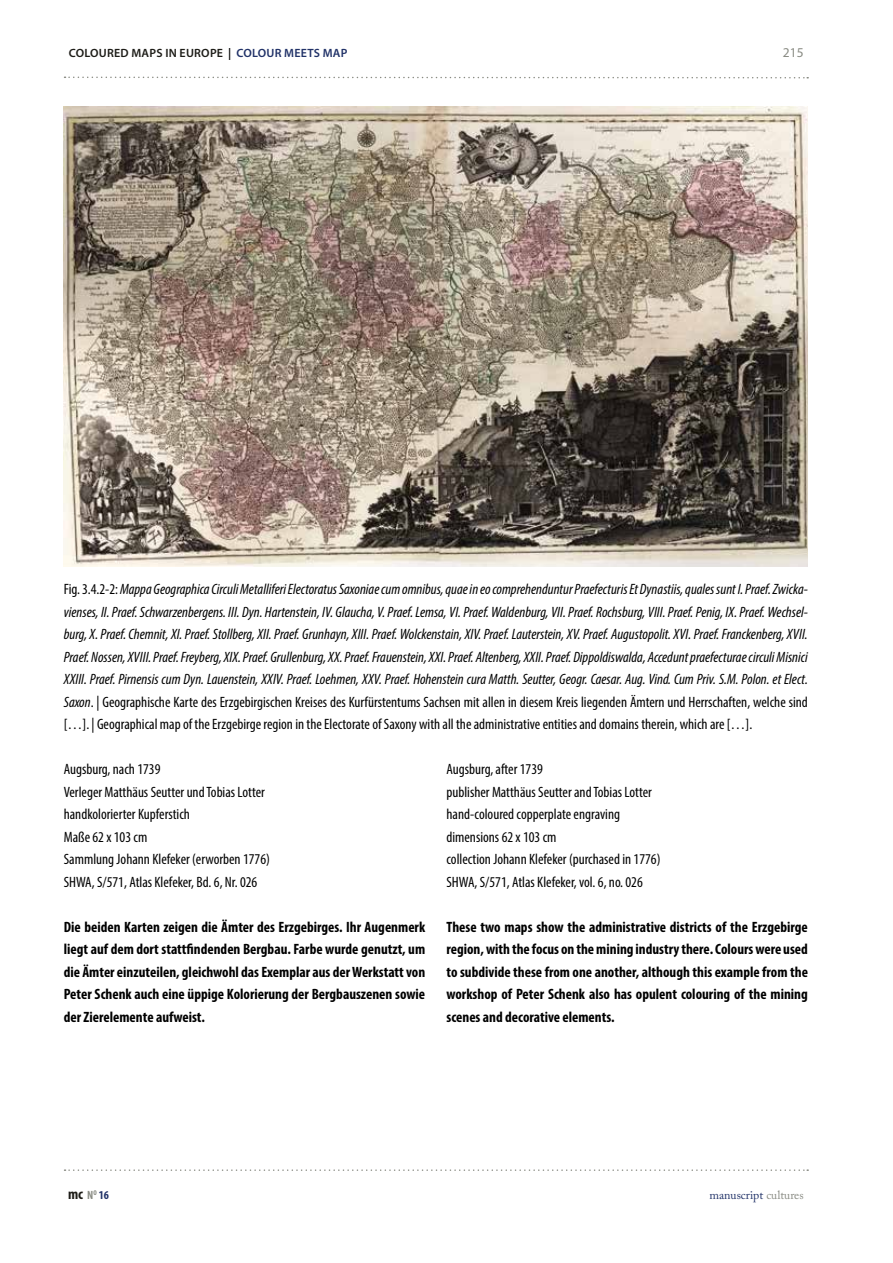
<style>
.page{position:relative;width:893px;height:1263px;background:#fff}
.page>*{position:absolute;margin:0;border:0;box-sizing:border-box;transform-origin:0 0}
.t1{font:italic condensed 15px/22.5px "Myriad Pro";color:#000;text-align:justify}
.t2{font:700 condensed 15px/22.5px "Myriad Pro";color:#000;text-align:justify}
.t3{font:condensed 15px/22.5px "Myriad Pro";color:#000}
.t4{font:700 condensed 15px "Myriad Pro";color:#1d1c17}
.t5{font:13.5px "Myriad Pro";color:#898b83}
.t6{font:600 12px "Myriad Pro";letter-spacing:.02em;color:#1d1c17}
.t7{font:12px "Adobe Caslon Pro";color:#213268}
.s1{color:#000}
.s2{color:#213268}
.s3{font-style:normal}
.s4{font-size:12px;color:#898b83}
.s5{font-size:12px;color:#213268}
.s6{color:#898b83}
</style>
<div class="page">
<img style="left:64px;top:106px;width:744px;height:461px">
<svg style="left:64px;top:76px;width:745px;height:3px"></svg>
<svg style="left:65px;top:1169px;width:743px;height:2px"></svg>
<p class="t6" style="left:69px;top:45px;width:280px">COLOURED MAPS IN EUROPE <span class="s1">|</span> <span class="s2">COLOUR MEETS MAP</span></p>
<p class="t5" style="left:783px;top:44px;width:22px">215</p>
<p class="t1" style="left:64px;top:578px;width:746px"><span class="s3">Fig. 3.4.2-2:</span> Mappa Geographica Circuli Metalliferi Electoratus Saxoniae cum omnibus, quae in eo comprehenduntur Praefecturis Et Dynastiis, quales sunt I. Praef. Zwicka&shy;vienses, II. Praef. Schwarzenbergens. III. Dyn. Hartenstein, IV. Glaucha, V. Praef. Lemsa, VI. Praef. Waldenburg, VII. Praef. Rochsburg, VIII. Praef. Penig, IX. Praef. Wechsel&shy;burg, X. Praef. Chemnit, XI. Praef. Stollberg, XII. Praef. Grunhayn, XIII. Praef. Wolckenstain, XIV. Praef. Lauterstein, XV. Praef. Augustopolit. XVI. Praef. Franckenberg, XVII.<br>Praef. Nossen, XVIII. Praef. Freyberg, XIX. Praef. Grullenburg, XX. Praef. Frauenstein, XXI. Praef. Altenberg, XXII. Praef. Dippoldiswalda, Accedunt praefecturae circuli Misnici XXIII. Praef. Pirnensis cum Dyn. Lauenstein, XXIV. Praef. Loehmen, XXV. Praef. Hohenstein cura Matth. Seutter, Geogr. Caesar. Aug. Vind. Cum Priv. S.M. Polon. et Elect.<br>Saxon<span class="s3">. | Geographische Karte des Erzgebirgischen Kreises des Kurfürstentums Sachsen mit allen in diesem Kreis liegenden Ämtern und Herrschaften, welche sind […]. | Geographical map of the Erzgebirge region in the Electorate of Saxony with all the administrative entities and domains therein, which are […].</span></p>
<p class="t3" style="left:64px;top:758px;width:208px">Augsburg, nach 1739<br>Verleger Matthäus Seutter und Tobias Lotter handkolorierter Kupferstich<br>Maße 62 x 103 cm<br>Sammlung Johann Klefeker (erworben 1776)<br>SHWA, S/571, Atlas Klefeker, Bd. 6, Nr. 026</p>
<p class="t3" style="left:446px;top:758px;width:216px">Augsburg, after 1739<br>publisher Matthäus Seutter and Tobias Lotter hand-coloured copperplate engraving dimensions 62 x 103 cm<br>collection Johann Klefeker (purchased in 1776)<br>SHWA, S/571, Atlas Klefeker, vol. 6, no. 026</p>
<p class="t2" style="left:446px;top:915px;width:363px">These two maps show the administrative districts of the Erzgebirge region, with the focus on the mining industry there. Colours were used to subdivide these from one another, although this example from the workshop of Peter Schenk also has opulent colouring of the mining scenes and decorative elements.</p>
<p class="t2" style="left:64px;top:915px;width:363px">Die beiden Karten zeigen die Ämter des Erzgebirges. Ihr Augenmerk liegt auf dem dort stattfindenden Bergbau. Farbe wurde genutzt, um die Ämter einzuteilen, gleichwohl das Exemplar aus der Werkstatt von Peter Schenk auch eine üppige Kolorierung der Bergbauszenen sowie der Zierelemente aufweist.</p>
<p class="t4" style="left:68px;top:1185px;width:42px">mc <span class="s4">N</span><sup>O</sup> <span class="s5">16</span></p>
<p class="t7" style="left:709px;top:1188px;width:96px">manuscript <span class="s6">cultures</span></p>
</div>
